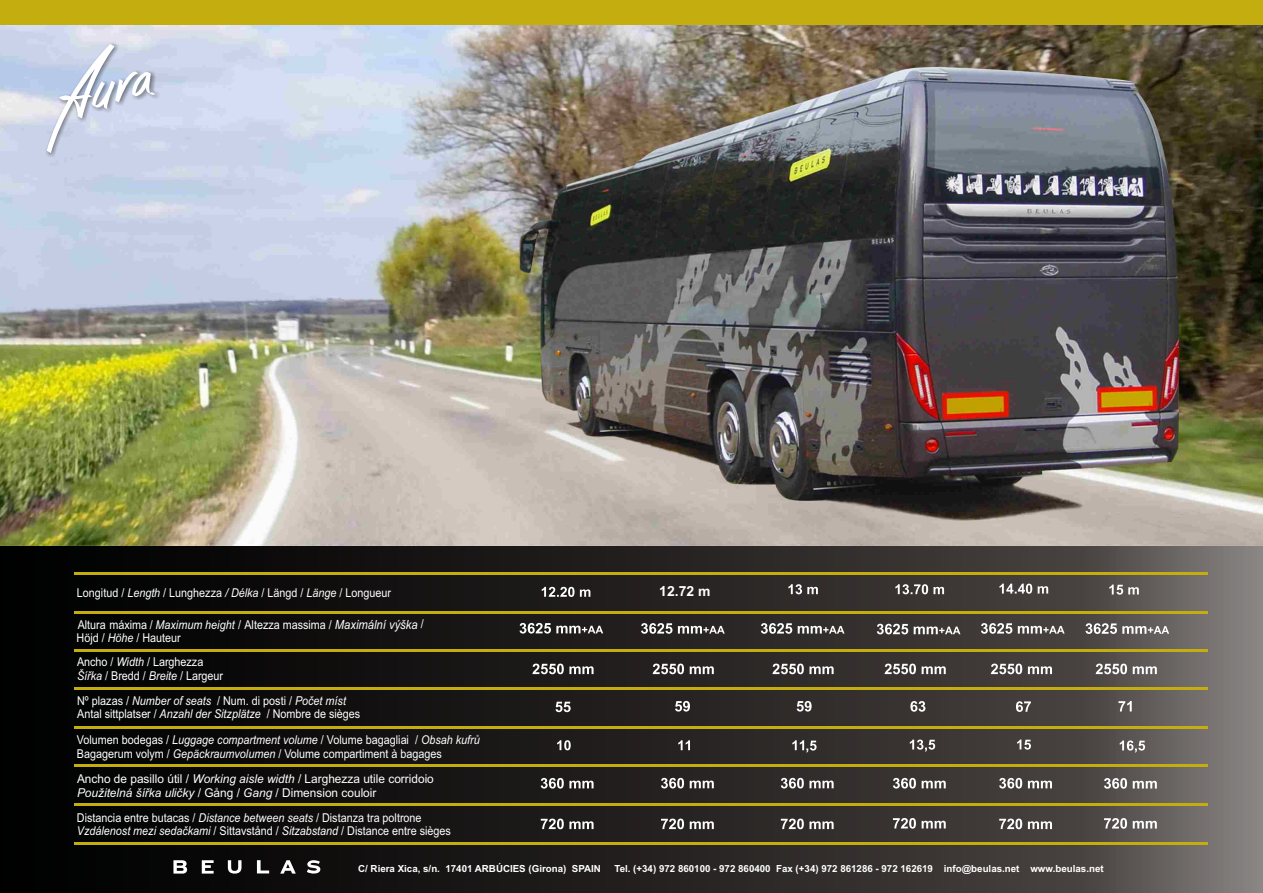
<style>
.page{position:relative;width:1263px;height:893px;background:#fff}
.page>*{position:absolute;margin:0;border:0;box-sizing:border-box;transform-origin:0 0}
.t1{font:700 13.95px "Arial";color:#fff}
.t2{font:12.15px/13.6px "Arial";color:#fff;scale:.89 1}
.t3{font:12.15px/13.6px "Arial";color:#fff}
.t4{font:700 9.75px "Arial";color:#fff}
.s1{font-style:italic}
.s2{font-style:italic;font-size:12.6px}
</style>
<div class="page">
<svg style="left:0;top:545px;width:1263px;height:347px;background:#2c2925"></svg>
<img style="left:0;top:25px;width:1263px;height:520px">
<svg style="left:1016px;top:701px;width:15px;height:11px"></svg>
<svg style="left:981px;top:623px;width:31px;height:11px"></svg>
<svg style="left:1018px;top:626px;width:46px;height:8px"></svg>
<svg style="left:991px;top:664px;width:61px;height:10px"></svg>
<svg style="left:999px;top:584px;width:49px;height:10px"></svg>
<svg style="left:1017px;top:739px;width:14px;height:11px"></svg>
<svg style="left:877px;top:624px;width:31px;height:10px"></svg>
<svg style="left:914px;top:626px;width:46px;height:8px"></svg>
<svg style="left:910px;top:701px;width:15px;height:11px"></svg>
<svg style="left:895px;top:584px;width:49px;height:10px"></svg>
<svg style="left:884px;top:664px;width:62px;height:10px"></svg>
<svg style="left:910px;top:740px;width:25px;height:12px"></svg>
<svg style="left:1118px;top:701px;width:14px;height:10px"></svg>
<svg style="left:1109px;top:585px;width:30px;height:10px"></svg>
<svg style="left:1085px;top:623px;width:84px;height:11px"></svg>
<svg style="left:1096px;top:664px;width:61px;height:10px"></svg>
<svg style="left:1120px;top:740px;width:25px;height:13px"></svg>
<svg style="left:532px;top:664px;width:61px;height:10px"></svg>
<svg style="left:555px;top:702px;width:16px;height:10px"></svg>
<svg style="left:542px;top:587px;width:48px;height:10px"></svg>
<svg style="left:519px;top:623px;width:84px;height:11px"></svg>
<svg style="left:557px;top:740px;width:14px;height:10px"></svg>
<svg style="left:761px;top:623px;width:31px;height:11px"></svg>
<svg style="left:798px;top:626px;width:46px;height:8px"></svg>
<svg style="left:797px;top:701px;width:14px;height:11px"></svg>
<svg style="left:772px;top:664px;width:62px;height:10px"></svg>
<svg style="left:788px;top:584px;width:30px;height:10px"></svg>
<svg style="left:999px;top:778px;width:53px;height:10px"></svg>
<svg style="left:999px;top:819px;width:53px;height:10px"></svg>
<svg style="left:893px;top:818px;width:53px;height:11px"></svg>
<svg style="left:893px;top:778px;width:53px;height:10px"></svg>
<svg style="left:1104px;top:818px;width:53px;height:11px"></svg>
<svg style="left:1104px;top:778px;width:53px;height:11px"></svg>
<svg style="left:541px;top:778px;width:52px;height:11px"></svg>
<svg style="left:541px;top:819px;width:52px;height:10px"></svg>
<svg style="left:781px;top:819px;width:53px;height:10px"></svg>
<svg style="left:781px;top:778px;width:53px;height:10px"></svg>
<div style="left:45px;top:43px;width:115px;height:115px;background:#1a150f;opacity:.49"></div>
<svg style="left:47px;top:44px;width:108px;height:109px;background:#ccd3e6"></svg>
<svg style="left:173px;top:860px;width:147px;height:15px"></svg>
<hr style="left:74px;top:804px;width:1134px;height:2px;background:#c4ad0f">
<hr style="left:74px;top:843px;width:1134px;height:2px;background:#c4ad0f">
<hr style="left:74px;top:765px;width:1134px;height:2px;background:#c4ad0f">
<hr style="left:74px;top:726px;width:1134px;height:2px;background:#c4ad0f">
<hr style="left:74px;top:687px;width:1134px;height:3px;background:#c4ad0f">
<hr style="left:74px;top:649px;width:1134px;height:3px;background:#c4ad0f">
<hr style="left:74px;top:611px;width:1134px;height:2px;background:#c4ad0f">
<hr style="left:74px;top:573px;width:1134px;height:2px;background:#c4ad0f">
<svg style="left:641px;top:623px;width:31px;height:11px"></svg>
<svg style="left:678px;top:626px;width:47px;height:8px"></svg>
<svg style="left:653px;top:664px;width:61px;height:10px"></svg>
<svg style="left:661px;top:819px;width:53px;height:10px"></svg>
<svg style="left:661px;top:778px;width:53px;height:10px"></svg>
<svg style="left:678px;top:740px;width:12px;height:10px"></svg>
<svg style="left:675px;top:701px;width:15px;height:11px"></svg>
<svg style="left:792px;top:740px;width:24px;height:13px"></svg>
<div style="left:0;top:0;width:1263px;height:25px;background:#c4ad0f"></div>
<p class="t2" style="left:77px;top:587px;width:354px">Longitud / <span class="s1">Length</span> / Lunghezza <span class="s1">/ Délka</span> / Längd / <span class="s1">Länge</span> / Longueur</p>
<p class="t2" style="left:77px;top:619px;width:392px;line-height:13px">Altura máxima / <span class="s1">Maximum height</span> / Altezza massima / <span class="s2">Maximální výška</span> /<br>Höjd / <span class="s1">Höhe</span> / Hauteur</p>
<p class="t2" style="left:77px;top:656px;width:166px">Ancho / <span class="s1">Width</span> / Larghezza<br><span class="s1">Šířka</span> / Bredd / <span class="s1">Breite</span> / Largeur</p>
<p class="t2" style="left:77px;top:695px;width:320px">Nº plazas / <span class="s1">Number of seats</span> / Num. di posti / <span class="s1">Počet míst<br></span>Antal sittplatser / <span class="s1">Anzahl der Sitzplätze</span> / Nombre de sièges</p>
<p class="t2" style="left:77px;top:734px;width:454px">Volumen bodegas / <span class="s1">Luggage compartment volume</span> / Volume bagagliai / <span class="s1">Obsah kufrů<br></span>Bagagerum volym / <span class="s1">Gepäckraumvolumen</span> / Volume compartiment à bagages</p>
<p class="t3" style="left:77px;top:773px;width:358px">Ancho de pasillo útil / <span class="s1">Working aisle width</span> / Larghezza utile corridoio<br><span class="s1">Použitelná šířka uličky</span> / Gång / <span class="s1">Gang</span> / Dimension couloir</p>
<p class="t2" style="left:77px;top:812px;width:422px">Distancia entre butacas / <span class="s1">Distance between seats</span> / Distanza tra poltrone<br><span class="s1">Vzdálenost mezi sedačkami</span> / Sittavstånd / <span class="s1">Sitzabstand</span> / Distance entre sièges</p>
<p class="t1" style="left:659px;top:586px;width:53px">12.72 m</p>
<p class="t4" style="left:358px;top:865px;width:244px">C/ Riera Xica, s/n. 17401 ARBÚCIES (Girona) SPAIN</p>
<p class="t4" style="left:614px;top:865px;width:491px">Tel. (+34) 972 860100 - 972 860400 Fax (+34) 972 861286 - 972 162619 info@beulas.net www.beulas.net</p>
</div>
